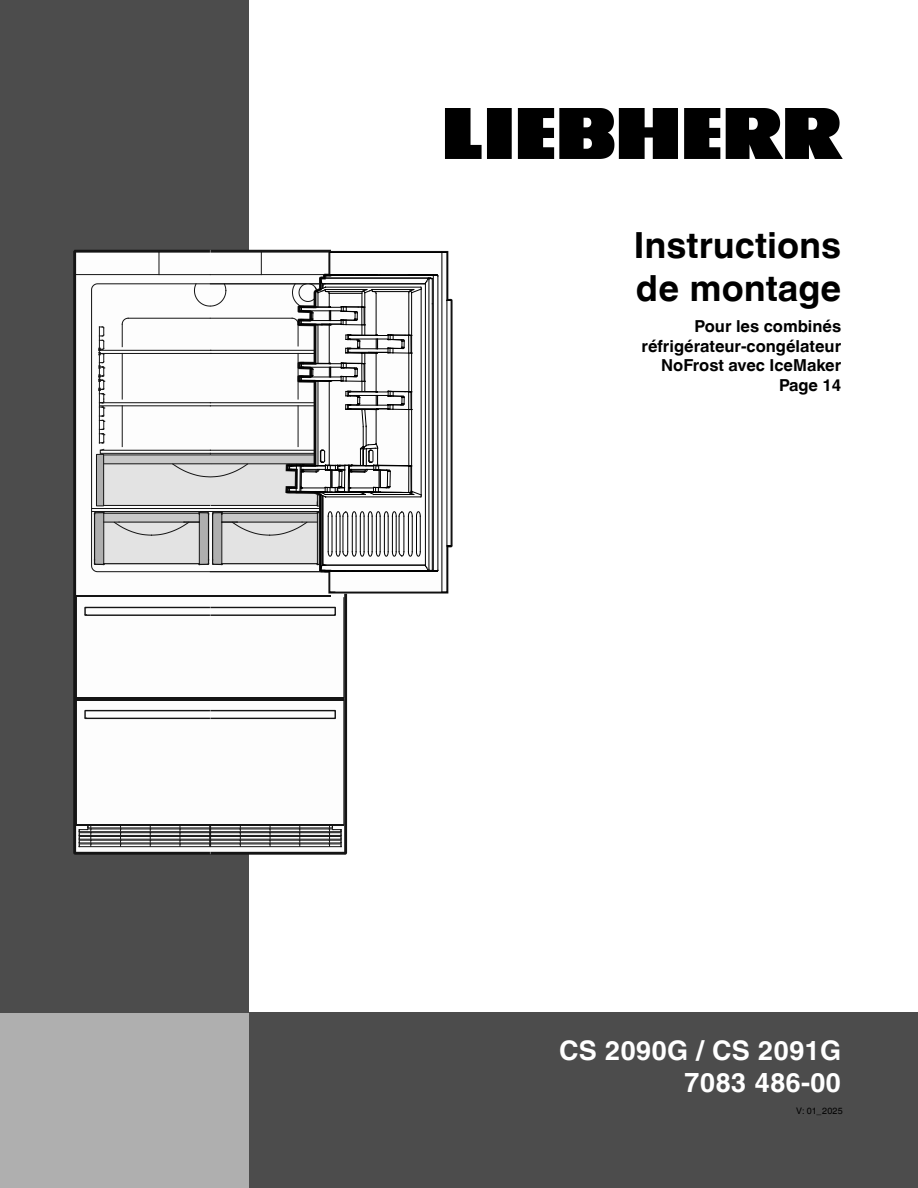
<style>
.page{position:relative;width:918px;height:1188px;background:#fff}
.page>*{position:absolute;margin:0;border:0;box-sizing:border-box;transform-origin:0 0}
.t1{font:700 36px/43.2px "Helvetica Linotype";color:#000}
.t2{font:700 27px/32.4px "Helvetica Linotype";color:#fff;text-align:right}
.t3{font:700 16.5px/19.8px "Helvetica Linotype";color:#000;text-align:right}
.t4{font:9px "Helvetica Linotype";letter-spacing:.02em;color:#000}
</style>
<div class="page">
<div style="left:238px;top:1012px;width:680px;height:176px;background:#4c4c4c"></div>
<div style="left:0;top:984px;width:249px;height:204px;background:#afafaf"></div>
<div style="left:0;top:0;width:249px;height:1012px;background:#4c4c4c"></div>
<svg style="left:210px;top:250px;width:137px;height:605px"></svg>
<svg style="left:210px;top:825px;width:31px;height:21px"></svg>
<svg style="left:210px;top:710px;width:126px;height:9px"></svg>
<svg style="left:210px;top:607px;width:126px;height:9px"></svg>
<svg style="left:73px;top:250px;width:137px;height:605px;background:#e0e0e0"></svg>
<svg style="left:93px;top:251px;width:359px;height:342px"></svg>
<svg style="left:445px;top:108px;width:398px;height:51px"></svg>
<h1 class="t1" style="left:634px;top:224px;width:209px">Instructions de montage</h1>
<p class="t3" style="left:642px;top:316px;width:201px">Pour les combinés réfrigérateur-congélateur<br>NoFrost avec IceMaker<br>Page 14</p>
<h2 class="t2" style="left:559px;top:1034px;width:284px">CS 2090G / CS 2091G<br>7083 486-00</h2>
<p class="t4" style="left:796px;top:1105px;width:48px">V: 01_2025</p>
</div>
